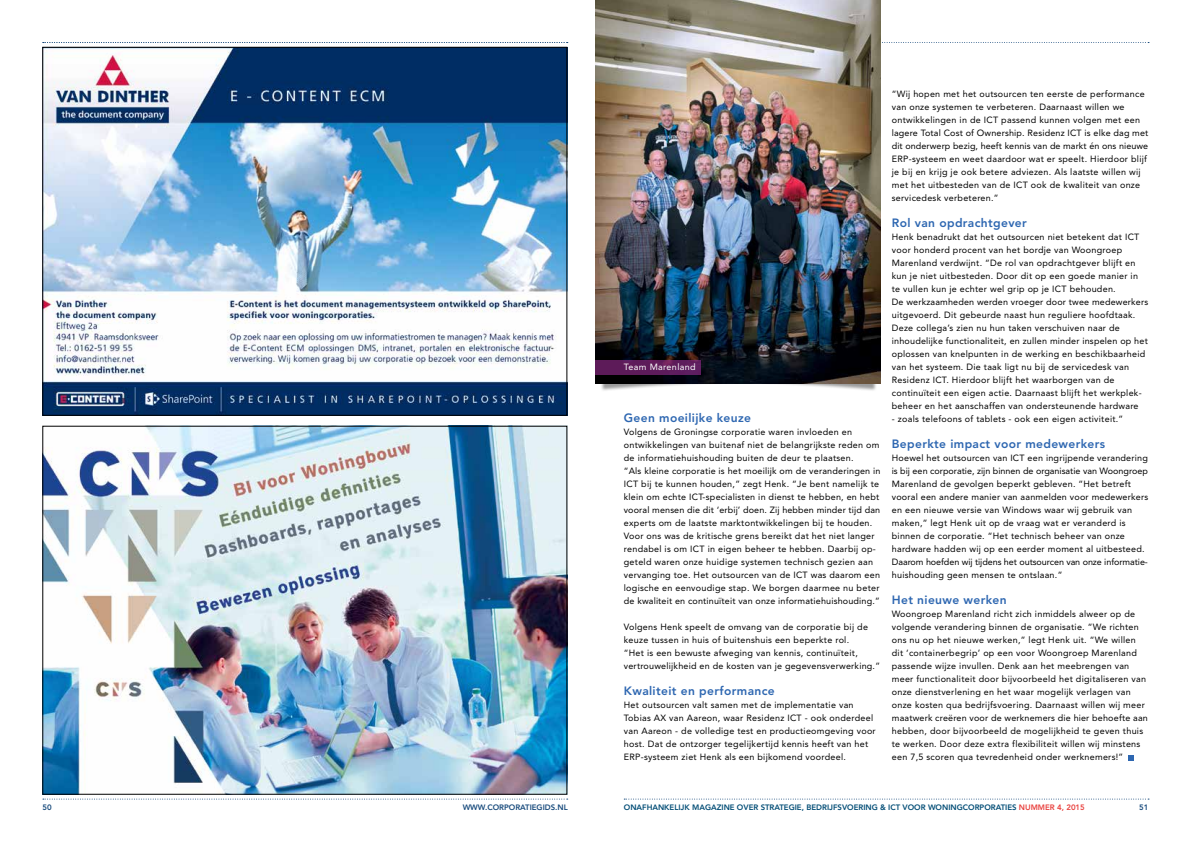
<style>
.page{position:relative;width:1191px;height:842px;background:#fff}
.page>*{position:absolute;margin:0;border:0;box-sizing:border-box;transform-origin:0 0}
.t1{font:800 12px "Avenir";letter-spacing:.03em;color:#2e67b1}
.t2{font:9px/13px "Avenir";letter-spacing:.03em;color:#000}
.t3{font:9px "Avenir";letter-spacing:.04em;color:#fff}
.t4{font:800 7.8px "Avenir";color:#004c75}
.t5{font:800 7.8px "Avenir";color:#174a7c}
.s1{color:#e9413e}
</style>
<div class="page">
<svg style="left:624px;top:799px;width:525px;height:1px"></svg>
<svg style="left:880px;top:42px;width:269px;height:1px"></svg>
<svg style="left:43px;top:799px;width:525px;height:1px"></svg>
<svg style="left:43px;top:42px;width:525px;height:1px"></svg>
<div style="left:600px;top:354px;width:277px;height:39px;background:#000;opacity:.4"></div>
<img style="left:45px;top:49px;width:520px;height:365px">
<img style="left:45px;top:428px;width:520px;height:364px">
<svg style="left:1128px;top:755px;width:5px;height:5px"></svg>
<img style="left:595px;top:0;width:285px;height:383px">
<div style="left:595px;top:360px;width:106px;height:14px;background:#5d1b5a"></div>
<p class="t3" style="left:624px;top:362px;width:73px">Team Marenland</p>
<h1 class="t1" style="left:624px;top:411px;width:129px">Geen moeilijke keuze</h1>
<p class="t2" style="left:624px;top:426px;width:258px">Volgens de Groningse corporatie waren invloeden en ontwikkelingen van buitenaf niet de belangrijkste reden om de informatiehuishouding buiten de deur te plaatsen.<br>“Als kleine corporatie is het moeilijk om de veranderingen in ICT bij te kunnen houden,” zegt Henk. “Je bent namelijk te klein om echte ICT-specialisten in dienst te hebben, en hebt vooral mensen die dit ‘erbij’ doen. Zij hebben minder tijd dan experts om de laatste marktontwikkelingen bij te houden.<br>Voor ons was de kritische grens bereikt dat het niet langer rendabel is om ICT in eigen beheer te hebben. Daarbij op&shy;geteld waren onze huidige systemen technisch gezien aan vervanging toe. Het outsourcen van de ICT was daarom een logische en eenvoudige stap. We borgen daarmee nu beter de kwaliteit en continuïteit van onze informatiehuishouding.”</p>
<p class="t2" style="left:624px;top:621px;width:258px">Volgens Henk speelt de omvang van de corporatie bij de keuze tussen in huis of buitenshuis een beperkte rol.<br>“Het is een bewuste afweging van kennis, continuïteit, vertrouwelijkheid en de kosten van je gegevensverwerking.”</p>
<h1 class="t1" style="left:624px;top:684px;width:152px">Kwaliteit en performance</h1>
<p class="t2" style="left:624px;top:699px;width:253px">Het outsourcen valt samen met de implementatie van Tobias AX van Aareon, waar Residenz ICT - ook onderdeel van Aareon - de volledige test en productieomgeving voor host. Dat de ontzorger tegelijkertijd kennis heeft van het ERP-systeem ziet Henk als een bijkomend voordeel.</p>
<p class="t2" style="left:891px;top:88px;width:258px">“Wij hopen met het outsourcen ten eerste de performance van onze systemen te verbeteren. Daarnaast willen we ontwikkelingen in de ICT passend kunnen volgen met een lagere Total Cost of Ownership. Residenz ICT is elke dag met dit onderwerp bezig, heeft kennis van de markt én ons nieuwe ERP-systeem en weet daardoor wat er speelt. Hierdoor blijf je bij en krijg je ook betere adviezen. Als laatste willen wij met het uitbesteden van de ICT ook de kwaliteit van onze servicedesk verbeteren.”</p>
<h1 class="t1" style="left:891px;top:216px;width:136px">Rol van opdrachtgever</h1>
<p class="t2" style="left:891px;top:231px;width:258px">Henk benadrukt dat het outsourcen niet betekent dat ICT voor honderd procent van het bordje van Woongroep Marenland verdwijnt. “De rol van opdrachtgever blijft en kun je niet uitbesteden. Door dit op een goede manier in te vullen kun je echter wel grip op je ICT behouden.<br>De werkzaamheden werden vroeger door twee medewerkers uitgevoerd. Dit gebeurde naast hun reguliere hoofdtaak.<br>Deze collega’s zien nu hun taken verschuiven naar de inhoudelijke functionaliteit, en zullen minder inspelen op het oplossen van knelpunten in de werking en beschikbaarheid van het systeem. Die taak ligt nu bij de servicedesk van Residenz ICT. Hierdoor blijft het waarborgen van de continuïteit een eigen actie. Daarnaast blijft het werkplek&shy;beheer en het aanschaffen van ondersteunende hardware</p>
<p class="t2" style="left:891px;top:413px;width:233px">- zoals telefoons of tablets - ook een eigen activiteit.”</p>
<h1 class="t1" style="left:891px;top:437px;width:215px">Beperkte impact voor medewerkers</h1>
<p class="t2" style="left:891px;top:452px;width:258px">Hoewel het outsourcen van ICT een ingrijpende verandering is bij een corporatie, zijn binnen de organisatie van Woongroep Marenland de gevolgen beperkt gebleven. “Het betreft vooral een andere manier van aanmelden voor medewerkers en een nieuwe versie van Windows waar wij gebruik van maken,” legt Henk uit op de vraag wat er veranderd is binnen de corporatie. “Het technisch beheer van onze hardware hadden wij op een eerder moment al uitbesteed.<br>Daarom hoefden wij tijdens het outsourcen van onze informatie&shy;huishouding geen mensen te ontslaan.”</p>
<h1 class="t1" style="left:891px;top:593px;width:116px">Het nieuwe werken</h1>
<p class="t2" style="left:892px;top:608px;width:257px">Woongroep Marenland richt zich inmiddels alweer op de volgende verandering binnen de organisatie. “We richten ons nu op het nieuwe werken,” legt Henk uit. “We willen dit ‘containerbegrip’ op een voor Woongroep Marenland passende wijze invullen. Denk aan het meebrengen van meer functionaliteit door bijvoorbeeld het digitaliseren van onze dienstverlening en het waar mogelijk verlagen van onze kosten qua bedrijfsvoering. Daarnaast willen wij meer maatwerk creëren voor de werknemers die hier behoefte aan hebben, door bijvoorbeeld de mogelijkheid te geven thuis te werken. Door deze extra flexibiliteit willen wij minstens een 7,5 scoren qua tevredenheid onder werknemers!”</p>
<p class="t5" style="left:43px;top:802px;width:11px">50</p>
<p class="t5" style="left:462px;top:802px;width:107px">WWW.CORPORATIEGIDS.NL</p>
<p class="t4" style="left:624px;top:802px;width:462px">ONAFHANKELIJK MAGAZINE OVER STRATEGIE, BEDRIJFSVOERING &amp; ICT VOOR WONINGCORPORATIES <span class="s1">NUMMER 4, 2015</span></p>
<p class="t5" style="left:1139px;top:802px;width:11px">51</p>
</div>
